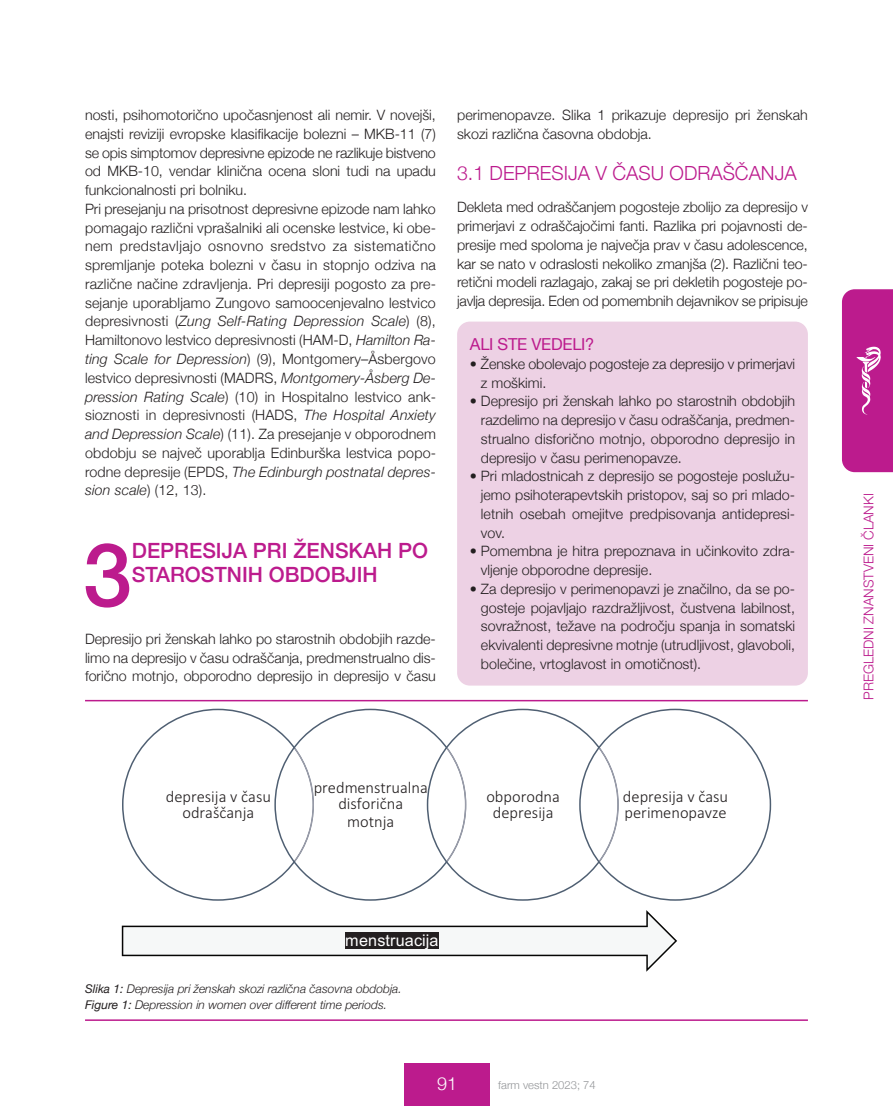
<style>
.page{position:relative;width:893px;height:1106px;background:#fff}
.page>*{position:absolute;margin:0;border:0;box-sizing:border-box;transform-origin:0 0}
.t1{font:500 88.2px "Helvetica Neue";color:#bc1b8d}
.t2{font:500 21px/24px "Helvetica Neue";color:#bc1b8d}
.t3{font:300 19.5px "Helvetica Neue";color:#bc1b8d}
.t4{font:300 18px "Helvetica Neue";color:#fff}
.t5{font:300 16.5px/16.5px "Calibri";color:#231f20;text-align:center}
.t6{font:16.5px "Helvetica Neue";letter-spacing:-.015em;color:#bc1b8d}
.t7{font:16.2px "Arial";letter-spacing:.01em;color:#fff}
.t8{font:300 14.25px/18.8px "Helvetica Neue";color:#231f20;text-align:justify}
.t9{font:300 13.5px "Helvetica Neue";color:#bc1b8d}
.t10{font:italic 300 12px/16.8px "Helvetica Neue";color:#231f20}
.t11{font:300 11.25px "Helvetica Neue";color:#939598}
.s1{font-style:italic}
.s2{font-weight:400}
</style>
<div class="page">
<div style="left:405px;top:1063px;width:85px;height:43px;background:#bc1b8d"></div>
<svg style="left:842px;top:289px;width:51px;height:183px"></svg>
<svg style="left:122px;top:708px;width:649px;height:192px"></svg>
<svg style="left:122px;top:910px;width:555px;height:61px"></svg>
<div style="left:345px;top:932px;width:94px;height:17px;background:#231f20"></div>
<hr style="left:85px;top:1019px;width:723px;height:1px;background:#bc1b8d">
<hr style="left:85px;top:700px;width:723px;height:1px;background:#bc1b8d">
<div style="left:457px;top:321px;width:351px;height:364px;background:#edd1e4;border-radius:13px"></div>
<p class="t8" style="left:85px;top:105px;width:352px;text-align:left">nosti, psihomotorično upočasnjenost ali nemir. V novejši, enajsti reviziji evropske klasifikacije bolezni – MKB-11 (7) se opis simptomov depresivne epizode ne razlikuje bistveno od MKB-10, vendar klinična ocena sloni tudi na upadu funkcionalnosti pri bolniku.<br>Pri presejanju na prisotnost depresivne epizode nam lahko pomagajo različni vprašalniki ali ocenske lestvice, ki obe&shy;nem predstavljajo osnovno sredstvo za sistematično spremljanje poteka bolezni v času in stopnjo odziva na različne načine zdravljenja. Pri depresiji pogosto za pre&shy;sejanje uporabljamo Zungovo samoocenjevalno lestvico depresivnosti (<span class="s1">Zung Self-Rating Depression Scale</span>) (8), hamiltonovo lestvico depresivnosti (hAM-D, <span class="s1">Hamilton Ra&shy;ting Scale for Depression</span>) (9), Montgomery–Åsbergovo lestvico depresivnosti (MADRS, <span class="s1">Montgomery-Åsberg De&shy;pression Rating Scale</span>) (10) in hospitalno lestvico ank&shy;sioznosti in depresivnosti (hADS, <span class="s1">The Hospital Anxiety and Depression Scale</span>) (11). Za presejanje v obporodnem obdobju se največ uporablja Edinburška lestvica popo&shy;rodne depresije (EPDS, <span class="s1">The Edinburgh postnatal depres&shy;sion scale</span>) (12, 13).</p>
<h1 class="t1" style="left:83px;top:520px;width:51px">3</h1>
<h2 class="t2" style="left:132px;top:538px;width:298px">DEPRESIJA PRI ŽENSKAH PO<br>STAROSTNIH OBDOBJIH</h2>
<p class="t8" style="left:85px;top:629px;width:352px">Depresijo pri ženskah lahko po starostnih obdobjih razde&shy;limo na depresijo v času odraščanja, predmenstrualno dis&shy;forično motnjo, obporodno depresijo in depresijo v času</p>
<p class="t8" style="left:457px;top:105px;width:352px">perimenopavze. Slika 1 prikazuje depresijo pri ženskah skozi različna časovna obdobja.</p>
<h3 class="t3" style="left:457px;top:161px;width:341px">3.1 DEPRESIJA V ČASU ODRAšČANJA</h3>
<p class="t8" style="left:457px;top:198px;width:352px">Dekleta med odraščanjem pogosteje zbolijo za depresijo v primerjavi z odraščajočimi fanti. Razlika pri pojavnosti de&shy;presije med spoloma je največja prav v času adolescence, kar se nato v odraslosti nekoliko zmanjša (2). Različni teo&shy;retični modeli razlagajo, zakaj se pri dekletih pogosteje po&shy;javlja depresija. Eden od pomembnih dejavnikov se pripisuje</p>
<p class="t6" style="left:470px;top:334px;width:126px">ALI STE VEDELI?</p>
<p class="t8" style="left:481px;top:354px;width:316px;text-indent:-11px">• Ženske obolevajo pogosteje za depresijo v primerjavi z moškimi.</p>
<p class="t8" style="left:481px;top:391px;width:316px;text-indent:-11px">• Depresijo pri ženskah lahko po starostnih obdobjih razdelimo na depresijo v času odraščanja, predmen&shy;strualno disforično motnjo, obporodno depresijo in depresijo v času perimenopavze.</p>
<p class="t8" style="left:481px;top:466px;width:316px;text-indent:-11px">• Pri mladostnicah z depresijo se pogosteje poslužu&shy;jemo psihoterapevtskih pristopov, saj so pri mlado&shy;letnih osebah omejitve predpisovanja antidepresi&shy;vov.</p>
<p class="t8" style="left:481px;top:541px;width:316px;text-indent:-11px">• Pomembna je hitra prepoznava in učinkovito zdra&shy;vljenje obporodne depresije.</p>
<p class="t8" style="left:481px;top:579px;width:316px;text-indent:-11px">• Za depresijo v perimenopavzi je značilno, da se po&shy;gosteje pojavljajo razdražljivost, čustvena labilnost, sovražnost, težave na področju spanja in somatski ekvivalenti depresivne motnje (utrudljivost, glavoboli, bolečine, vrtoglavost in omotičnost).</p>
<p class="t5" style="left:166px;top:785px;width:107px">depresija v času odraščanja</p>
<p class="t5" style="left:314px;top:776px;width:116px">predmenstrualna disforična</p>
<p class="t5" style="left:347px;top:811px;width:49px">motnja</p>
<p class="t5" style="left:486px;top:785px;width:75px">obporodna depresija</p>
<p class="t5" style="left:623px;top:785px;width:107px;text-align:left">depresija v času perimenopavze</p>
<p class="t7" style="left:345px;top:930px;width:95px">menstruacija</p>
<p class="t10" style="left:85px;top:979px;width:318px"><span class="s2">Slika 1:</span> Depresija pri ženskah skozi različna časovna obdobja.<br><span class="s2">Figure 1:</span> Depression in women over different time periods.</p>
<p class="t4" style="left:437px;top:1072px;width:22px">91</p>
<p class="t11" style="left:498px;top:1078px;width:99px">farm vestn 2023; 74</p>
<p class="t9" style="left:860px;top:700px;width:208px;rotate:-90deg">PREGLEDNI ZNANSTVENI ČLANKI</p>
</div>
